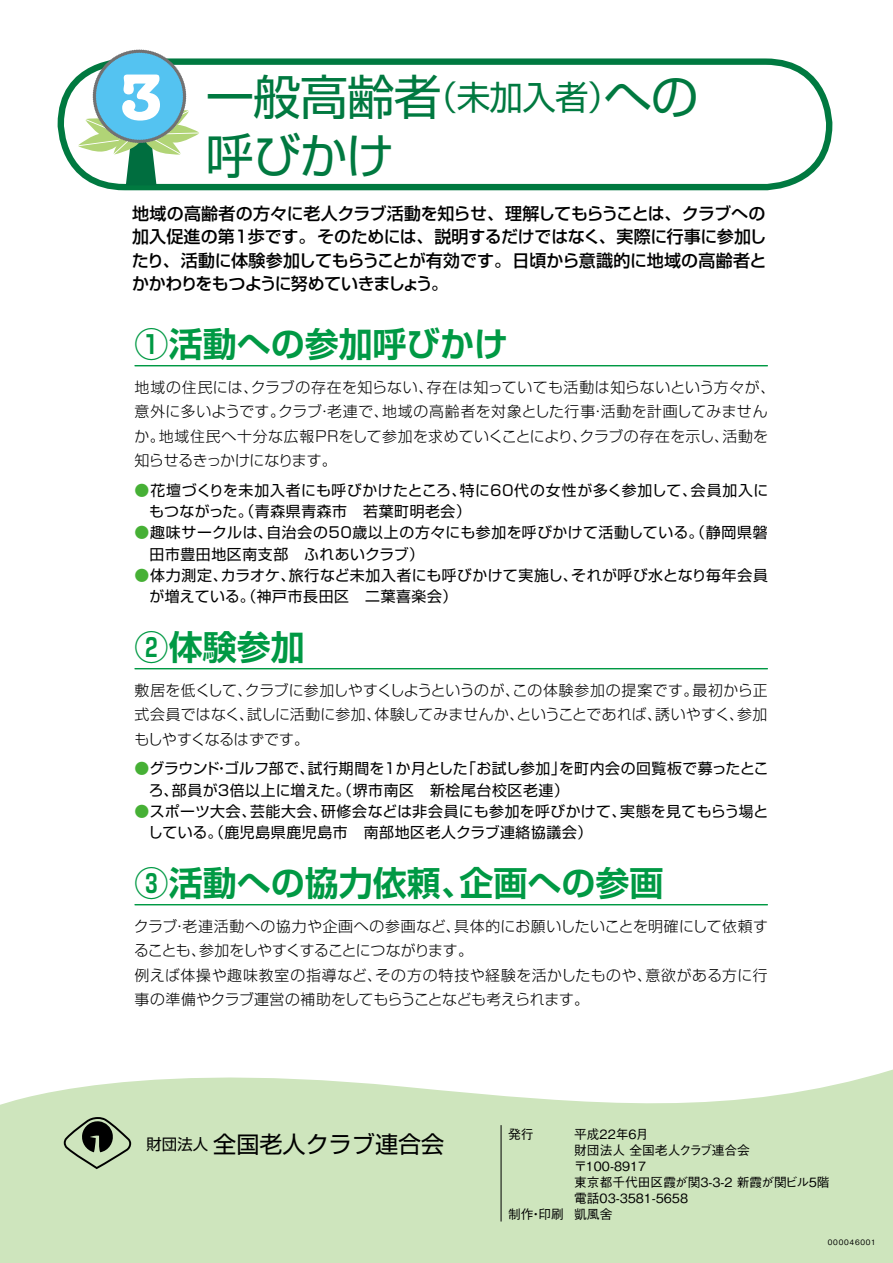
<style>
.page{position:relative;width:893px;height:1263px;background:#fff}
.page>*{position:absolute;margin:0;border:0;box-sizing:border-box;transform-origin:0 0}
.t1{font:47.85px/58.5px "Shin Go Pro";letter-spacing:-.02em;color:#007940}
.t2{font:700 34.05px "Shin Go Pro De";color:#094}
.t3{font:23.1px "Shin Go Pro";color:#000}
.t4{font:500 16.95px/23.4px "Shin Go Pro";letter-spacing:-.03em;color:#000;text-align:justify}
.t5{font:300 14.85px/24.5px "Shin Go Pro";letter-spacing:.02em;color:#000}
.t6{font:14.85px/21.3px "Shin Go Pro";letter-spacing:.035em;color:#000}
.t7{font:500 12.75px "Gothic BBB Pro";letter-spacing:-.005em;color:#000}
.t8{font:500 12.75px "Gothic BBB Pro";letter-spacing:-.37em;color:#000}
.t9{font:500 12.75px "Gothic BBB Pro";letter-spacing:-.185em;color:#000}
.t10{font:500 7.5px "Gothic BBB Pro";letter-spacing:.1em;color:#000}
.s1{font-size:33.45px}
.s2{color:#46b035}
.s3{font-size:15.45px}
</style>
<div class="page">
<svg style="left:0;top:1069px;width:893px;height:194px;background:#d3e7c4"></svg>
<svg style="left:57px;top:58px;width:776px;height:133px"></svg>
<hr style="left:135px;top:365px;width:633px;height:1px;background:#094">
<hr style="left:135px;top:366px;width:633px;height:1px;background:#094">
<hr style="left:135px;top:668px;width:633px;height:1px;background:#094">
<hr style="left:135px;top:669px;width:633px;height:1px;background:#094">
<hr style="left:135px;top:904px;width:633px;height:1px;background:#094">
<hr style="left:135px;top:905px;width:633px;height:1px;background:#094">
<svg style="left:64px;top:1117px;width:67px;height:52px;background:#92a286"></svg>
<hr style="left:501px;top:1125px;width:1px;height:96px;background:#000">
<svg style="left:78px;top:49px;width:121px;height:136px"></svg>
<h1 class="t1" style="left:206px;top:62px;width:494px">一般高齢者<span class="s1">（未加入者）</span>への呼びかけ</h1>
<p class="t4" style="left:132px;top:200px;width:636px">地域の高齢者の方々に老人クラブ活動を知らせ、理解してもらうことは、クラブへの加入促進の第１歩です。そのためには、説明するだけではなく、実際に行事に参加したり、活動に体験参加してもらうことが有効です。日頃から意識的に地域の高齢者とかかわりをもつように努めていきましょう。</p>
<h2 class="t2" style="left:135px;top:316px;width:375px">①活動への参加呼びかけ</h2>
<p class="t5" style="left:134px;top:373px;width:642px">地域の住民には、クラブの存在を知らない、存在は知っていても活動は知らないという方々が、意外に多いようです。クラブ・老連で、地域の高齢者を対象とした行事・活動を計画してみませんか。地域住民へ十分な広報ＰＲをして参加を求めていくことにより、クラブの存在を示し、活動を知らせるきっかけになります。</p>
<p class="t6" style="left:149px;top:478px;width:621px;text-indent:-15px"><span class="s2">●</span>花壇づくりを未加入者にも呼びかけたところ、特に６０代の女性が多く参加して、会員加入にもつながった。（青森県青森市　若葉町明老会）</p>
<p class="t6" style="left:150px;top:520px;width:620px;text-indent:-15px"><span class="s2">●</span>趣味サークルは、自治会の５０歳以上の方々にも参加を呼びかけて活動している。（静岡県磐田市豊田地区南支部　ふれあいクラブ）</p>
<p class="t6" style="left:149px;top:563px;width:620px;text-indent:-15px"><span class="s2">●</span>体力測定、カラオケ、旅行など未加入者にも呼びかけて実施し、それが呼び水となり毎年会員が増えている。（神戸市長田区　二葉喜楽会）</p>
<h2 class="t2" style="left:135px;top:619px;width:172px">②体験参加</h2>
<p class="t5" style="left:134px;top:676px;width:635px;text-align:justify">敷居を低くして、クラブに参加しやすくしようというのが、この体験参加の提案です。最初から正式会員ではなく、試しに活動に参加、体験してみませんか、ということであれば、誘いやすく、参加もしやすくなるはずです。</p>
<p class="t6" style="left:149px;top:756px;width:621px;text-indent:-14px"><span class="s2">●</span>グラウンド・ゴルフ部で、試行期間を１か月とした「お試し参加」を町内会の回覧板で募ったところ、部員が３倍以上に増えた。（堺市南区　新桧尾台校区老連）</p>
<p class="t6" style="left:148px;top:799px;width:622px;text-indent:-13px"><span class="s2">●</span>スポーツ大会、芸能大会、研修会などは非会員にも参加を呼びかけて、実態を見てもらう場としている。（鹿児島県鹿児島市　南部地区老人クラブ連絡協議会）</p>
<h2 class="t2" style="left:135px;top:855px;width:530px">③活動への協力依頼、企画への参画</h2>
<p class="t5" style="left:134px;top:912px;width:636px">クラブ・老連活動への協力や企画への参画など、具体的にお願いしたいことを明確にして依頼することも、参加をしやすくすることにつながります。<br>例えば体操や趣味教室の指導など、その方の特技や経験を活かしたものや、意欲がある方に行事の準備やクラブ運営の補助をしてもらうことなども考えられます。</p>
<h3 class="t3" style="left:147px;top:1125px;width:299px"><span class="s3">財団法人</span> 全国老人クラブ連合会</h3>
<p class="t7" style="left:508px;top:1124px;width:27px">発行</p>
<p class="t9" style="left:574px;top:1124px;width:76px">平成２２年６月</p>
<p class="t7" style="left:574px;top:1140px;width:177px">財団法人全国老人クラブ連合会</p>
<p class="t7" style="left:574px;top:1156px;width:74px">〒100-8917</p>
<p class="t7" style="left:574px;top:1172px;width:257px">東京都千代田区霞が関３-３-２新霞が関ビル５階</p>
<p class="t8" style="left:574px;top:1188px;width:128px">電話０３-３５８１-５６５８　</p>
<p class="t7" style="left:508px;top:1204px;width:106px">制作・印刷 凱風舍</p>
<p class="t10" style="left:828px;top:1236px;width:50px">000046001</p>
</div>
